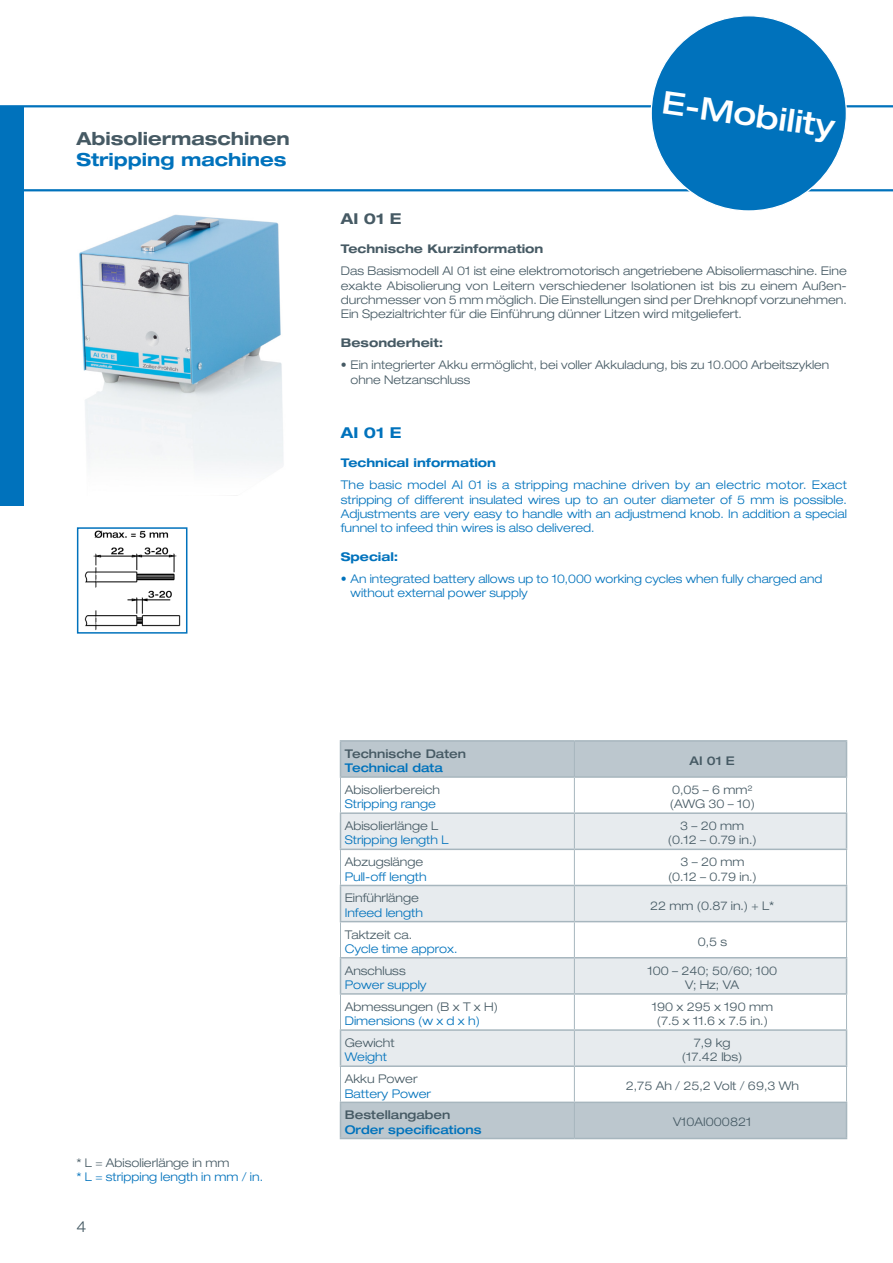
<style>
.page{position:relative;width:893px;height:1263px;background:#fff}
.page>*{position:absolute;margin:0;border:0;box-sizing:border-box;transform-origin:0 0}
.t1{font:500 expanded 31.5px "Helvetica Neue";color:#fff}
.t2{font:700 expanded 18px "Helvetica Neue";color:#465a64}
.t3{font:700 expanded 18px "Helvetica Neue";color:#0072bc}
.t4{font:700 expanded 15px "Helvetica Neue";color:#465a64}
.t5{font:700 expanded 15px "Helvetica Neue";color:#0072bc}
.t6{font:300 expanded 15px "Helvetica Neue";color:#465a64}
.t7{font:300 expanded 12px/14.4px "Helvetica Neue";color:#465a64;text-align:center}
.t8{font:300 expanded 12px/14.4px "Helvetica Neue";color:#0072bc;text-align:justify}
.t9{font:700 expanded 12px "Helvetica Neue";color:#465a64}
.t10{font:500 expanded 12px "Helvetica Neue";color:#465a64}
.t11{font:500 expanded 12px "Helvetica Neue";color:#0072bc}
.t12{font:700 expanded 12px "Helvetica Neue";color:#0072bc}
</style>
<div class="page">
<svg style="left:0;top:105px;width:893px;height:86px"></svg>
<svg style="left:341px;top:742px;width:505px;height:396px;fill:#bcc7ce"></svg>
<svg style="left:341px;top:778px;width:505px;height:34px"></svg>
<svg style="left:341px;top:814px;width:505px;height:251px;fill:#e7ebee"></svg>
<hr style="left:574px;top:742px;width:1px;height:34px;background:#a7b6be">
<hr style="left:340px;top:778px;width:1px;height:34px;background:#a7b6be">
<hr style="left:574px;top:778px;width:1px;height:34px;background:#a7b6be">
<hr style="left:846px;top:778px;width:1px;height:34px;background:#a7b6be">
<hr style="left:574px;top:814px;width:1px;height:34px;background:#a7b6be">
<hr style="left:340px;top:850px;width:1px;height:35px;background:#a7b6be">
<hr style="left:574px;top:850px;width:1px;height:35px;background:#a7b6be">
<hr style="left:846px;top:850px;width:1px;height:35px;background:#a7b6be">
<hr style="left:574px;top:886px;width:1px;height:35px;background:#a7b6be">
<hr style="left:340px;top:922px;width:1px;height:35px;background:#a7b6be">
<hr style="left:574px;top:922px;width:1px;height:35px;background:#a7b6be">
<hr style="left:846px;top:922px;width:1px;height:35px;background:#a7b6be">
<hr style="left:574px;top:958px;width:1px;height:35px;background:#a7b6be">
<hr style="left:340px;top:995px;width:1px;height:34px;background:#a7b6be">
<hr style="left:574px;top:995px;width:1px;height:34px;background:#a7b6be">
<hr style="left:846px;top:995px;width:1px;height:34px;background:#a7b6be">
<hr style="left:574px;top:1031px;width:1px;height:34px;background:#a7b6be">
<hr style="left:340px;top:1067px;width:1px;height:34px;background:#a7b6be">
<hr style="left:574px;top:1067px;width:1px;height:34px;background:#a7b6be">
<hr style="left:846px;top:1067px;width:1px;height:34px;background:#a7b6be">
<hr style="left:574px;top:1103px;width:1px;height:35px;background:#a7b6be">
<hr style="left:340px;top:740px;width:234px;height:2px;background:#a7b6be">
<hr style="left:340px;top:742px;width:1px;height:34px;background:#a7b6be">
<hr style="left:574px;top:740px;width:273px;height:2px;background:#a7b6be">
<hr style="left:846px;top:742px;width:1px;height:34px;background:#a7b6be">
<hr style="left:340px;top:776px;width:234px;height:2px;background:#a7b6be">
<hr style="left:574px;top:776px;width:273px;height:2px;background:#a7b6be">
<hr style="left:340px;top:812px;width:234px;height:2px;background:#a7b6be">
<hr style="left:340px;top:814px;width:1px;height:34px;background:#a7b6be">
<hr style="left:574px;top:812px;width:273px;height:2px;background:#a7b6be">
<hr style="left:846px;top:814px;width:1px;height:34px;background:#a7b6be">
<hr style="left:340px;top:848px;width:234px;height:2px;background:#a7b6be">
<hr style="left:574px;top:848px;width:273px;height:2px;background:#a7b6be">
<hr style="left:340px;top:885px;width:234px;height:1px;background:#a7b6be">
<hr style="left:340px;top:886px;width:1px;height:35px;background:#a7b6be">
<hr style="left:574px;top:885px;width:273px;height:1px;background:#a7b6be">
<hr style="left:846px;top:886px;width:1px;height:35px;background:#a7b6be">
<hr style="left:340px;top:921px;width:234px;height:1px;background:#a7b6be">
<hr style="left:574px;top:921px;width:273px;height:1px;background:#a7b6be">
<hr style="left:340px;top:957px;width:234px;height:1px;background:#a7b6be">
<hr style="left:340px;top:958px;width:1px;height:35px;background:#a7b6be">
<hr style="left:574px;top:957px;width:273px;height:1px;background:#a7b6be">
<hr style="left:846px;top:958px;width:1px;height:35px;background:#a7b6be">
<hr style="left:340px;top:993px;width:234px;height:2px;background:#a7b6be">
<hr style="left:574px;top:993px;width:273px;height:2px;background:#a7b6be">
<hr style="left:340px;top:1029px;width:234px;height:2px;background:#a7b6be">
<hr style="left:340px;top:1031px;width:1px;height:34px;background:#a7b6be">
<hr style="left:574px;top:1029px;width:273px;height:2px;background:#a7b6be">
<hr style="left:846px;top:1031px;width:1px;height:34px;background:#a7b6be">
<hr style="left:340px;top:1065px;width:234px;height:2px;background:#a7b6be">
<hr style="left:574px;top:1065px;width:273px;height:2px;background:#a7b6be">
<hr style="left:340px;top:1101px;width:234px;height:2px;background:#a7b6be">
<hr style="left:340px;top:1103px;width:1px;height:35px;background:#a7b6be">
<hr style="left:574px;top:1101px;width:273px;height:2px;background:#a7b6be">
<hr style="left:846px;top:1103px;width:1px;height:35px;background:#a7b6be">
<hr style="left:340px;top:1138px;width:234px;height:1px;background:#a7b6be">
<hr style="left:574px;top:1138px;width:273px;height:1px;background:#a7b6be">
<img style="left:84px;top:530px;width:97px;height:101px">
<div style="left:77px;top:527px;width:110px;height:107px;border:2px solid #0072bc"></div>
<img style="left:79px;top:214px;width:204px;height:254px">
<div style="left:651px;top:16px;width:195px;height:195px;background:#0072bc;border-radius:50%"></div>
<div style="left:0;top:106px;width:23px;height:400px;background:#0072bc"></div>
<h2 class="t2" style="left:77px;top:127px;width:215px">Abisoliermaschinen</h2>
<h2 class="t3" style="left:77px;top:148px;width:212px">Stripping machines</h2>
<h1 class="t1" style="left:665px;top:83px;width:176px;rotate:8deg">E-Mobility</h1>
<p class="t4" style="left:341px;top:209px;width:62px">AI 01 E</p>
<p class="t9" style="left:341px;top:241px;width:204px">Technische Kurzinformation</p>
<p class="t7" style="left:341px;top:264px;width:508px;text-align:justify">Das Basismodell AI 01 ist eine elektromotorisch angetriebene Abisoliermaschine. Eine exakte Abisolierung von Leitern verschiedener Isolationen ist bis zu einem Außen&shy;durchmesser von 5 mm möglich. Die Einstellungen sind per Drehknopf vorzunehmen.<br>Ein Spezialtrichter für die Einführung dünner Litzen wird mitgeliefert.</p>
<p class="t9" style="left:341px;top:335px;width:104px">Besonderheit:</p>
<p class="t7" style="left:351px;top:357px;width:480px;text-align:left;text-indent:-10px">• Ein integrierter Akku ermöglicht, bei voller Akkuladung, bis zu 10.000 Arbeitszyklen ohne Netzanschluss</p>
<p class="t5" style="left:341px;top:423px;width:62px">AI 01 E</p>
<p class="t12" style="left:341px;top:455px;width:157px">Technical information</p>
<p class="t8" style="left:341px;top:477px;width:508px">The basic model AI 01 is a stripping machine driven by an electric motor. Exact stripping of different insulated wires up to an outer diameter of 5 mm is possible.<br>Adjustments are very easy to handle with an adjustmend knob. In addition a special funnel to infeed thin wires is also delivered.</p>
<p class="t12" style="left:341px;top:549px;width:59px">Special:</p>
<p class="t8" style="left:351px;top:571px;width:473px;text-indent:-10px">• An integrated battery allows up to 10,000 working cycles when fully charged and without external power supply</p>
<p class="t7" style="left:77px;top:1155px;width:154px">* L = Abisolierlänge in mm</p>
<p class="t8" style="left:77px;top:1169px;width:188px">* L = stripping length in mm / in.</p>
<p class="t6" style="left:77px;top:1218px;width:12px">4</p>
<p class="t10" style="left:345px;top:746px;width:123px">Technische Daten</p>
<p class="t11" style="left:345px;top:760px;width:100px">Technical data</p>
<p class="t7" style="left:345px;top:782px;width:97px">Abisolierbereich</p>
<p class="t8" style="left:345px;top:797px;width:93px">Stripping range</p>
<p class="t7" style="left:345px;top:818px;width:95px">Abisolierlänge L</p>
<p class="t8" style="left:345px;top:833px;width:105px">Stripping length L</p>
<p class="t7" style="left:345px;top:855px;width:80px">Abzugslänge</p>
<p class="t8" style="left:345px;top:869px;width:83px">Pull-off length</p>
<p class="t7" style="left:345px;top:891px;width:76px">Einführlänge</p>
<p class="t8" style="left:345px;top:905px;width:80px">Infeed length</p>
<p class="t7" style="left:345px;top:927px;width:69px">Taktzeit ca.</p>
<p class="t8" style="left:345px;top:941px;width:114px">Cycle time approx.</p>
<p class="t7" style="left:345px;top:963px;width:62px">Anschluss</p>
<p class="t8" style="left:345px;top:977px;width:83px">Power supply</p>
<p class="t7" style="left:345px;top:999px;width:155px">Abmessungen (B x T x H)</p>
<p class="t8" style="left:345px;top:1013px;width:137px">Dimensions (w x d x h)</p>
<p class="t7" style="left:345px;top:1035px;width:51px">Gewicht</p>
<p class="t8" style="left:345px;top:1050px;width:44px">Weight</p>
<p class="t7" style="left:345px;top:1071px;width:74px">Akku Power</p>
<p class="t8" style="left:345px;top:1086px;width:88px">Battery Power</p>
<p class="t10" style="left:345px;top:1107px;width:107px">Bestellangaben</p>
<p class="t11" style="left:345px;top:1122px;width:138px">Order specifications</p>
<p class="t10" style="left:689px;top:753px;width:47px">AI 01 E</p>
<p class="t7" style="left:670px;top:782px;width:86px;text-align:left">0,05 – 6 mm² (AWG 30 – 10)</p>
<p class="t7" style="left:668px;top:818px;width:90px">3 – 20 mm (0.12 – 0.79 in.)</p>
<p class="t7" style="left:668px;top:855px;width:90px">3 – 20 mm (0.12 – 0.79 in.)</p>
<p class="t7" style="left:650px;top:898px;width:126px">22 mm (0.87 in.) + L*</p>
<p class="t7" style="left:698px;top:934px;width:31px">0,5 s</p>
<p class="t7" style="left:647px;top:963px;width:131px">100 – 240; 50/60; 100<br>V; Hz; VA</p>
<p class="t7" style="left:652px;top:999px;width:123px">190 x 295 x 190 mm (7.5 x 11.6 x 7.5 in.)</p>
<p class="t7" style="left:682px;top:1035px;width:62px">7,9 kg (17.42 lbs)</p>
<p class="t7" style="left:626px;top:1079px;width:175px">2,75 Ah / 25,2 Volt / 69,3 Wh</p>
<p class="t7" style="left:673px;top:1115px;width:80px">V10AI000821</p>
</div>
